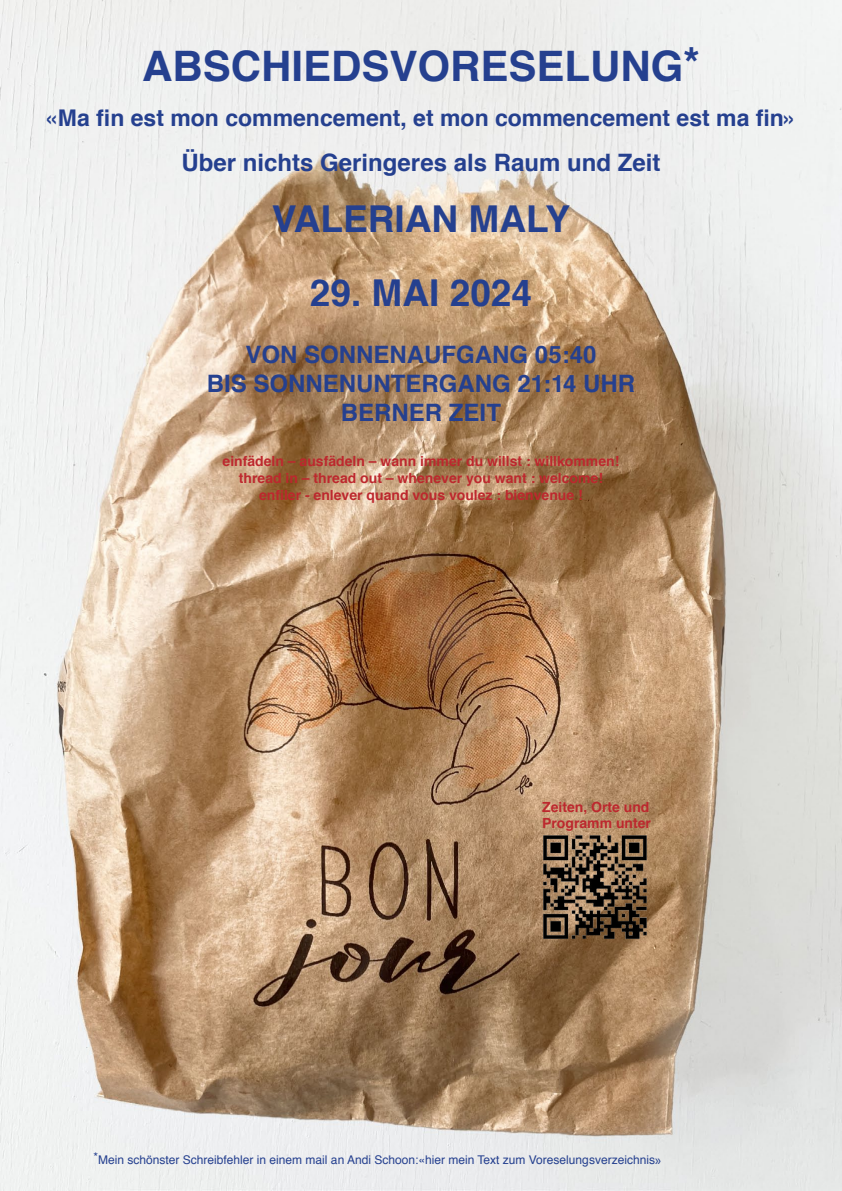
<style>
.page{position:relative;width:842px;height:1191px;background:#fff}
.page>*{position:absolute;margin:0;border:0;box-sizing:border-box;transform-origin:0 0}
.t1{font:700 42px "Helvetica";color:#25408f}
.t2{font:700 37px "Helvetica";color:#25408f}
.t3{font:700 24px/28.8px "Helvetica";color:#25408f;text-align:center}
.t4{font:700 23px "Helvetica";color:#25408f}
.t5{font:700 14px/16.8px "Helvetica";color:#bd282e;text-align:center}
.t6{font:12px "Helvetica";color:#25408f}
.t7{font:700 10px "Helvetica";color:#25408f}
.s1{font-family:"Gill Sans"}
</style>
<div class="page">
<img style="left:0;top:0;width:842px;height:1191px">
<img style="left:536px;top:828px;width:117px;height:116px">
<h1 class="t1" style="left:142px;top:32px;width:559px">ABSCHIEDSVORESELUNG*</h1>
<h3 class="t4" style="left:45px;top:99px;width:753px">«Ma fin est mon commencement, et mon commencement est ma fin»</h3>
<p class="t7" style="left:419px;top:115px;width:5px">*</p>
<h3 class="t3" style="left:182px;top:149px;width:480px">Über nichts Geringeres als Raum und Zeit</h3>
<h2 class="t2" style="left:272px;top:189px;width:300px">VALERIAN MALY</h2>
<h2 class="t2" style="left:310px;top:263px;width:224px">29. MAI 2024</h2>
<h3 class="t3" style="left:207px;top:341px;width:430px">VON SONNENAUFGANG 05:40<br>BIS SONNENUNTERGANG 21:14 UHR<br>BERNER ZEIT</h3>
<p class="t5" style="left:223px;top:453px;width:398px">einfädeln – ausfädeln – wann immer du willst : willkommen! thread in – thread out – whenever you want : welcome! enfiler - enlever quand vous voulez : bienvenue !</p>
<p class="t5" style="left:542px;top:798px;width:110px;text-align:left">Zeiten, Orte und<br>Programm unter</p>
<p class="t6" style="left:94px;top:1150px;width:569px">*Mein schönster Schreibfehler in einem mail an Andi Schoon:«hier mein Text zum Voreselungsverzeichnis<span class="s1">»</span></p>
</div>
